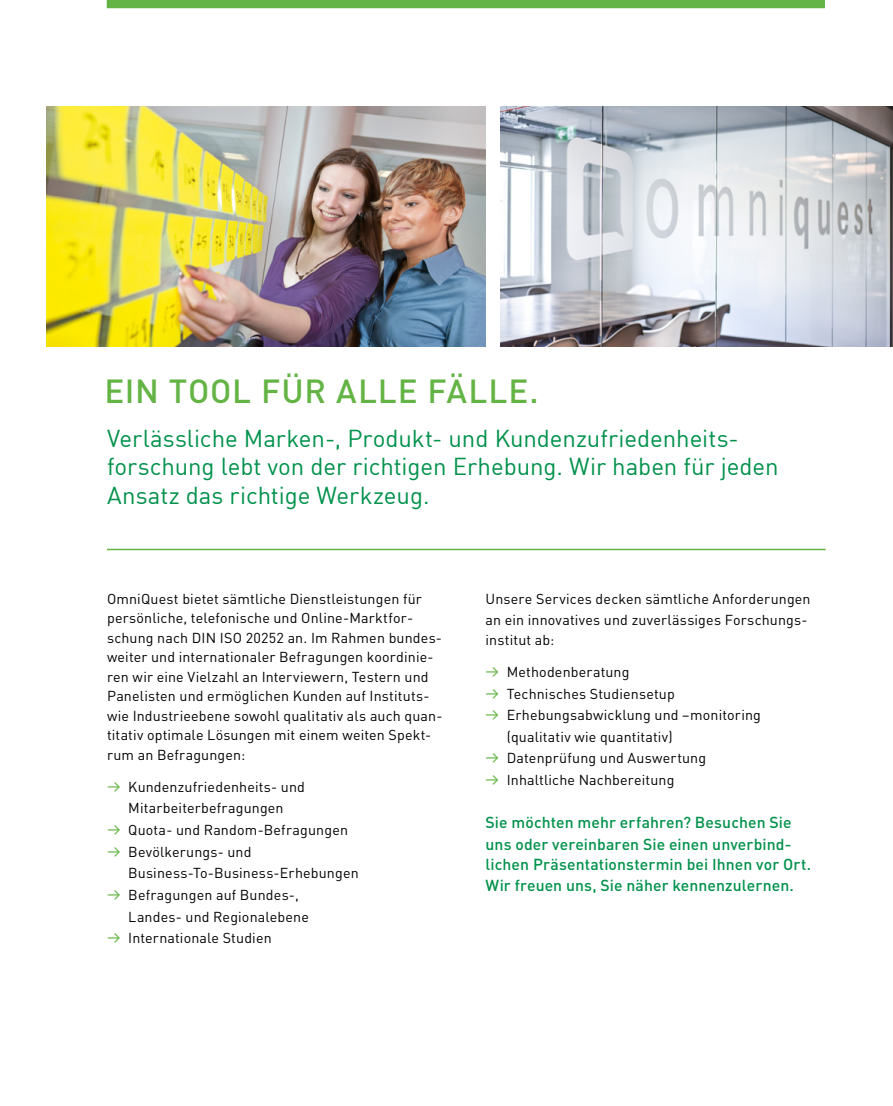
<style>
.page{position:relative;width:893px;height:1106px;background:#fff}
.page>*{position:absolute;margin:0;border:0;box-sizing:border-box;transform-origin:0 0}
.t1{font:500 33px "DIN";letter-spacing:.03em;color:#63b444}
.t2{font:24px/28.5px "DIN Offc Pro";letter-spacing:-.005em;color:#00914b}
.t3{font:500 15.75px/21.6px "DIN";letter-spacing:.005em;color:#00914b}
.t4{font:14.25px/19.5px "DIN";letter-spacing:.01em;color:#000}
.s1{font-family:"Info";color:#63b444}
</style>
<div class="page">
<img style="left:500px;top:106px;width:393px;height:241px">
<img style="left:47px;top:106px;width:438px;height:241px">
<hr style="left:107px;top:549px;width:719px;height:1px;background:#63b444">
<div style="left:107px;top:0;width:718px;height:8px;background:#63b444"></div>
<h1 class="t1" style="left:104px;top:369px;width:436px">Ei n Tool für alle Fälle.</h1>
<h2 class="t2" style="left:107px;top:421px;width:673px">Verlässliche Marken-, Produkt- und Kundenzufriedenheits&shy;forschung lebt von der richtigen Erhebung. Wir haben für jeden<br>Ansatz das richtige Werkzeug.</h2>
<p class="t4" style="left:107px;top:589px;width:337px">OmniQuest bietet sämtliche Dienstleistungen für persönliche, telefonische und Online-Marktfor&shy;schung nach DIN ISO 20252 an. Im Rahmen bundes&shy;weiter und internationaler Befragungen koordinie&shy;ren wir eine Vielzahl an Interviewern, Testern und Panelisten und ermöglichen Kunden auf Instituts&shy;wie Industrieebene sowohl qualitativ als auch quan&shy;titativ optimale Lösungen mit einem weiten Spekt&shy;rum an Befragungen:</p>
<p class="t4" style="left:107px;top:777px;width:199px"><span class="s1">±</span> Kundenzufriedenheits- und</p>
<p class="t4" style="left:128px;top:798px;width:157px">Mitarbeiterbefragungen</p>
<p class="t4" style="left:107px;top:820px;width:243px"><span class="s1">±</span> Quota- und Random-Befragungen</p>
<p class="t4" style="left:107px;top:842px;width:146px"><span class="s1">±</span> Bevölkerungs- und</p>
<p class="t4" style="left:128px;top:863px;width:232px">Business-To-Business-Erhebungen</p>
<p class="t4" style="left:107px;top:885px;width:193px"><span class="s1">±</span> Befragungen auf Bundes-,</p>
<p class="t4" style="left:128px;top:907px;width:182px">Landes- und Regionalebene</p>
<p class="t4" style="left:107px;top:928px;width:166px"><span class="s1">±</span> Internationale Studien</p>
<p class="t4" style="left:485px;top:588px;width:327px;line-height:21.6px">Unsere Services decken sämtliche Anforderungen an ein innovatives und zuverlässiges Forschungs-</p>
<p class="t4" style="left:485px;top:630px;width:70px">institut ab:</p>
<p class="t4" style="left:485px;top:662px;width:146px"><span class="s1">±</span> Methodenberatung</p>
<p class="t4" style="left:485px;top:684px;width:191px"><span class="s1">±</span> Technisches Studiensetup</p>
<p class="t4" style="left:485px;top:705px;width:277px"><span class="s1">±</span> Erhebungsabwicklung und –monitoring</p>
<p class="t4" style="left:507px;top:727px;width:167px">(qualitativ wie quantitativ)</p>
<p class="t4" style="left:485px;top:748px;width:222px"><span class="s1">±</span> Datenprüfung und Auswertung</p>
<p class="t4" style="left:485px;top:770px;width:191px"><span class="s1">±</span> Inhaltliche Nachbereitung</p>
<p class="t3" style="left:485px;top:811px;width:308px">Sie möchten mehr erfahren? Besuchen Sie uns oder vereinbaren Sie einen unverbind-</p>
<p class="t3" style="left:485px;top:852px;width:327px">lichen Präsentationstermin bei Ihnen vor Ort.<br>Wir freuen uns, Sie näher kennenzulernen.</p>
</div>
